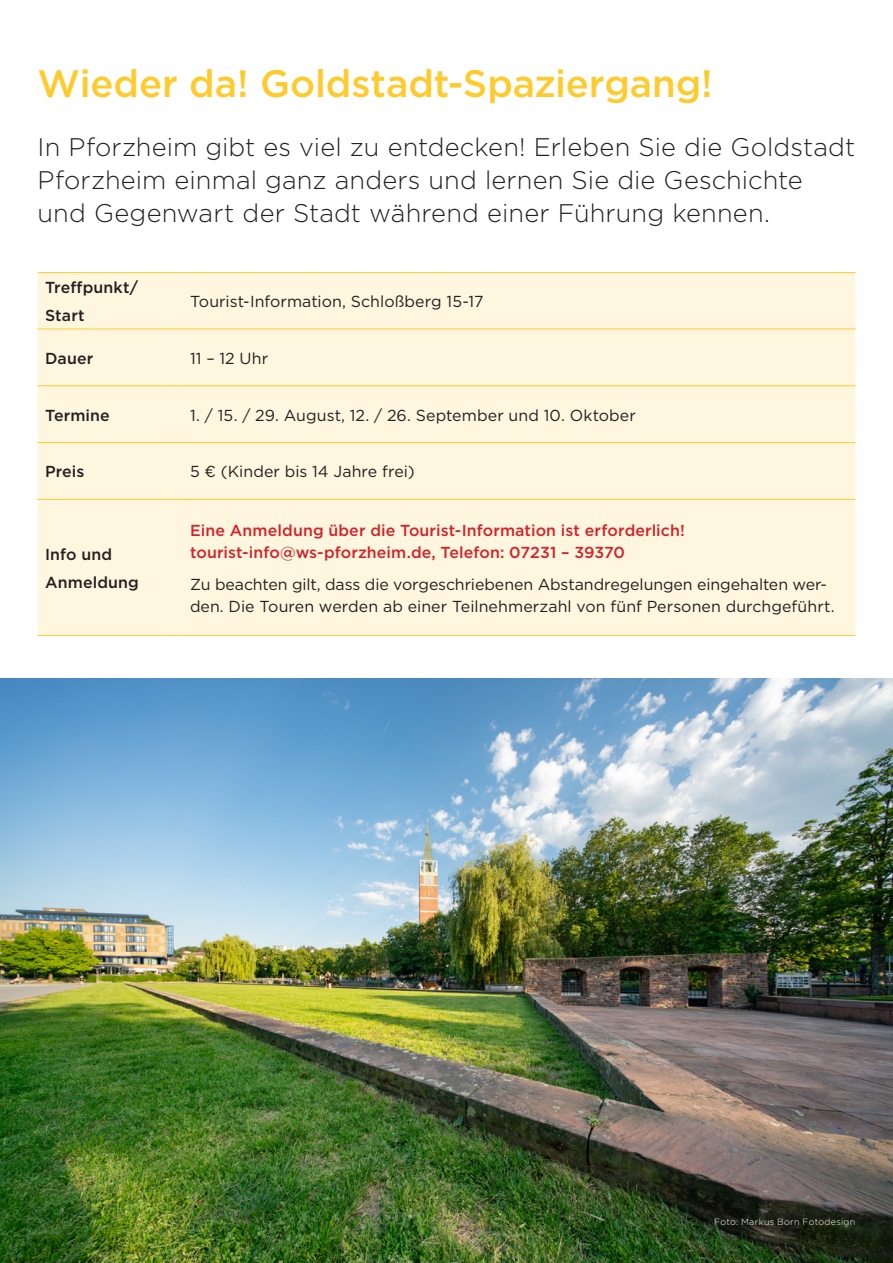
<style>
.page{position:relative;width:893px;height:1263px;background:#fff}
.page>*{position:absolute;margin:0;border:0;box-sizing:border-box;transform-origin:0 0}
.t1{font:500 38.25px "Gotham";letter-spacing:-.005em;color:#fecb2f}
.t2{font:300 25.5px/32.8px "Gotham";letter-spacing:.005em;color:#231f20}
.t3{font:15.9px/22.4px "Gotham";color:#231f20}
.t4{font:500 15.9px/22.4px "Gotham";letter-spacing:.005em;color:#d1232a}
.t5{font:500 15.9px/28px "Gotham";letter-spacing:.005em;color:#231f20}
.t6{font:300 9px "Gotham";letter-spacing:.035em;color:#fff}
</style>
<div class="page">
<img style="left:0;top:679px;width:893px;height:584px">
<div style="left:38px;top:273px;width:817px;height:362px;background:#fef6df"></div>
<hr style="left:38px;top:272px;width:127px;height:1px;background:#fecb2f">
<svg style="left:165px;top:272px;width:18px;height:1px"></svg>
<hr style="left:183px;top:272px;width:672px;height:1px;background:#fecb2f">
<hr style="left:38px;top:328px;width:127px;height:1px;background:#fecb2f">
<svg style="left:165px;top:328px;width:18px;height:1px"></svg>
<hr style="left:183px;top:328px;width:672px;height:1px;background:#fecb2f">
<hr style="left:38px;top:385px;width:127px;height:1px;background:#fecb2f">
<svg style="left:165px;top:385px;width:18px;height:1px"></svg>
<hr style="left:183px;top:385px;width:672px;height:1px;background:#fecb2f">
<hr style="left:38px;top:442px;width:127px;height:1px;background:#fecb2f">
<svg style="left:165px;top:442px;width:18px;height:1px"></svg>
<hr style="left:183px;top:442px;width:672px;height:1px;background:#fecb2f">
<hr style="left:38px;top:499px;width:127px;height:1px;background:#fecb2f">
<svg style="left:165px;top:499px;width:18px;height:1px"></svg>
<hr style="left:183px;top:499px;width:672px;height:1px;background:#fecb2f">
<hr style="left:38px;top:635px;width:127px;height:1px;background:#fecb2f">
<svg style="left:165px;top:635px;width:18px;height:1px"></svg>
<hr style="left:183px;top:635px;width:672px;height:1px;background:#fecb2f">
<h1 class="t1" style="left:38px;top:58px;width:677px">Wieder da! Goldstadt-Spaziergang!</h1>
<h2 class="t2" style="left:38px;top:130px;width:819px">In Pforzheim gibt es viel zu entdecken! Erleben Sie die Goldstadt<br>Pforzheim einmal ganz anders und lernen Sie die Geschichte und Gegenwart der Stadt während einer Führung kennen.</h2>
<p class="t5" style="left:45px;top:273px;width:95px">Treffpunkt/<br>Start</p>
<p class="t3" style="left:190px;top:290px;width:295px">Tourist-Information, Schloßberg 15-17</p>
<p class="t5" style="left:45px;top:344px;width:50px">Dauer</p>
<p class="t3" style="left:190px;top:347px;width:80px">11 – 12 Uhr</p>
<p class="t5" style="left:45px;top:401px;width:66px">Termine</p>
<p class="t3" style="left:190px;top:403px;width:447px">1. / 15. / 29. August, 12. / 26. September und 10. Oktober</p>
<p class="t5" style="left:45px;top:457px;width:41px">Preis</p>
<p class="t3" style="left:190px;top:460px;width:226px">5 € (Kinder bis 14 Jahre frei)</p>
<p class="t5" style="left:45px;top:540px;width:95px">Info und<br>Anmeldung</p>
<p class="t4" style="left:190px;top:518px;width:496px">Eine Anmeldung über die Tourist-Information ist erforderlich! tourist-info@ws-pforzheim.de, Telefon: 07231 – 39370</p>
<p class="t3" style="left:190px;top:573px;width:646px">Zu beachten gilt, dass die vorgeschriebenen Abstandregelungen eingehalten wer&shy;den. Die Touren werden ab einer Teilnehmerzahl von fünf Personen durchgeführt.</p>
<p class="t6" style="left:714px;top:1216px;width:143px">Foto: Markus Born Fotodesign</p>
</div>
